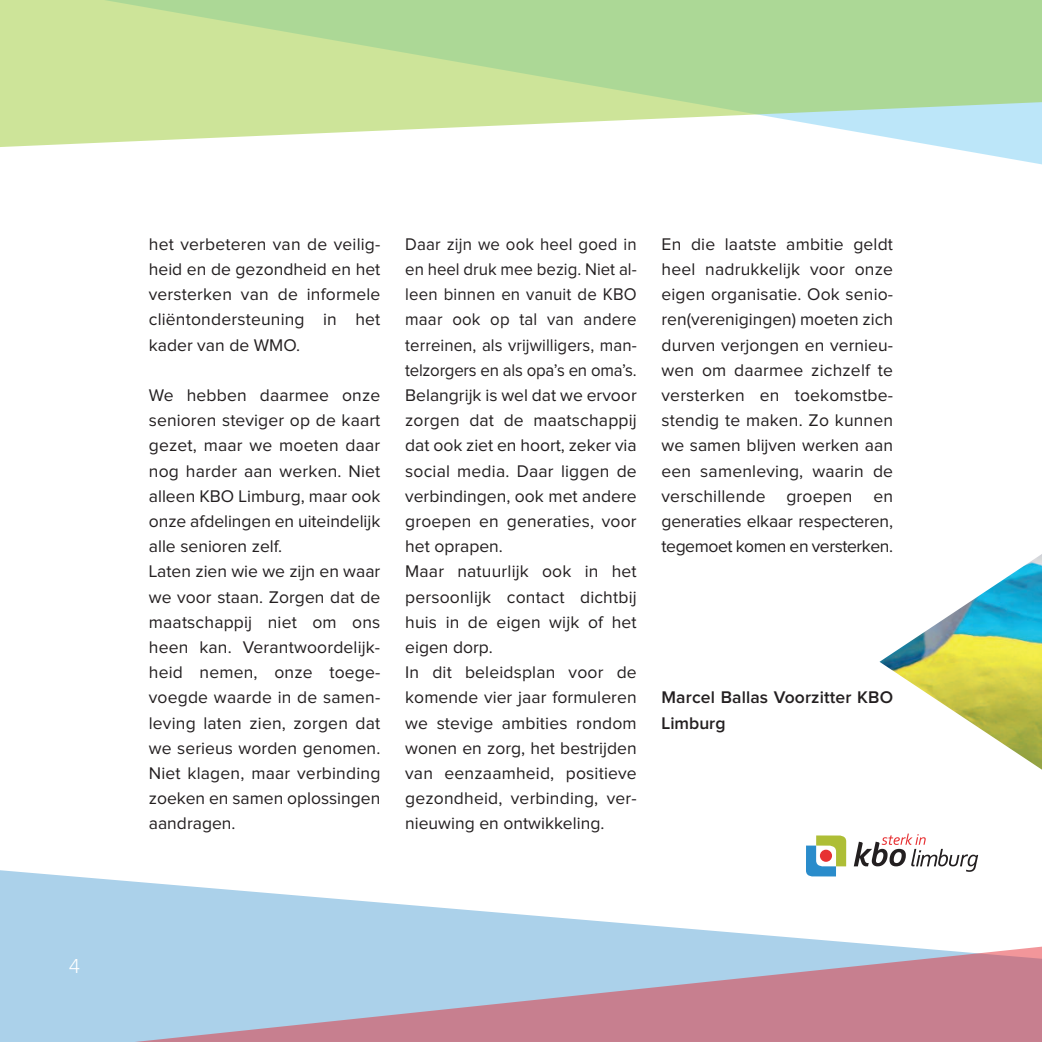
<style>
.page{position:relative;width:1042px;height:1042px;background:#fff}
.page>*{position:absolute;margin:0;border:0;box-sizing:border-box;transform-origin:0 0}
.t1{font:300 21px "Proxima Nova";color:#fff}
.t2{font:17.5px/25.2px "Proxima Nova";letter-spacing:.01em;color:#231f20;text-align:justify}
.t3{font:17.5px/25.2px "Proxima Nova";letter-spacing:.01em;color:#231f20;scale:.96 1}
.t4{font:600 17.5px/25.2px "Proxima Nova";letter-spacing:.005em;color:#231f20}
</style>
<div class="page">
<img style="left:879px;top:554px;width:163px;height:216px">
<svg style="left:0;top:0;width:1042px;height:149px;background:#c3e1a8"></svg>
<svg style="left:0;top:840px;width:1042px;height:202px"></svg>
<svg style="left:806px;top:835px;width:40px;height:41px"></svg>
<div style="left:820px;top:849px;width:12px;height:13px;background:#e73133;border-radius:50%"></div>
<svg style="left:854px;top:833px;width:124px;height:39px"></svg>
<p class="t1" style="left:69px;top:959px;width:13px">4</p>
<p class="t2" style="left:149px;top:233px;width:233px">het verbeteren van de veilig&shy;heid en de gezondheid en het versterken van de informele cliëntondersteuning in het kader van de WMO.</p>
<p class="t2" style="left:149px;top:384px;width:233px;text-align:left">We hebben daarmee onze senioren steviger op de kaart gezet, maar we moeten daar nog harder aan werken. Niet alleen KBO Limburg, maar ook onze afdelingen en uiteindelijk alle senioren zelf.<br>Laten zien wie we zijn en waar we voor staan. Zorgen dat de maatschappij niet om ons heen kan. Verantwoordelijk&shy;heid nemen, onze toege&shy;voegde waarde in de samen&shy;leving laten zien, zorgen dat we serieus worden genomen.<br>Niet klagen, maar verbinding zoeken en samen oplossingen aandragen.</p>
<p class="t3" style="left:405px;top:233px;width:243px">Daar zijn we ook heel goed in en heel druk mee bezig. Niet al&shy;leen binnen en vanuit de KBO maar ook op tal van andere terreinen, als vrijwilligers, man&shy;telzorgers en als opa’s en oma’s.<br>Belangrijk is wel dat we ervoor zorgen dat de maatschappij dat ook ziet en hoort, zeker via social media. Daar liggen de verbindingen, ook met andere groepen en generaties, voor het oprapen.<br>Maar natuurlijk ook in het persoonlijk contact dichtbij huis in de eigen wijk of het eigen dorp.<br>In dit beleidsplan voor de komende vier jaar formuleren we stevige ambities rondom wonen en zorg, het bestrijden van eenzaamheid, positieve gezondheid, verbinding, ver&shy;nieuwing en ontwikkeling.</p>
<p class="t2" style="left:661px;top:233px;width:233px">En die laatste ambitie geldt heel nadrukkelijk voor onze eigen organisatie. Ook senio&shy;ren(verenigingen) moeten zich durven verjongen en vernieu&shy;wen om daarmee zichzelf te versterken en toekomstbe&shy;stendig te maken. Zo kunnen we samen blijven werken aan een samenleving, waarin de verschillende groepen en generaties elkaar respecteren, tegemoet komen en versterken.</p>
<p class="t4" style="left:661px;top:686px;width:233px">Marcel Ballas Voorzitter KBO<br>Limburg</p>
</div>
